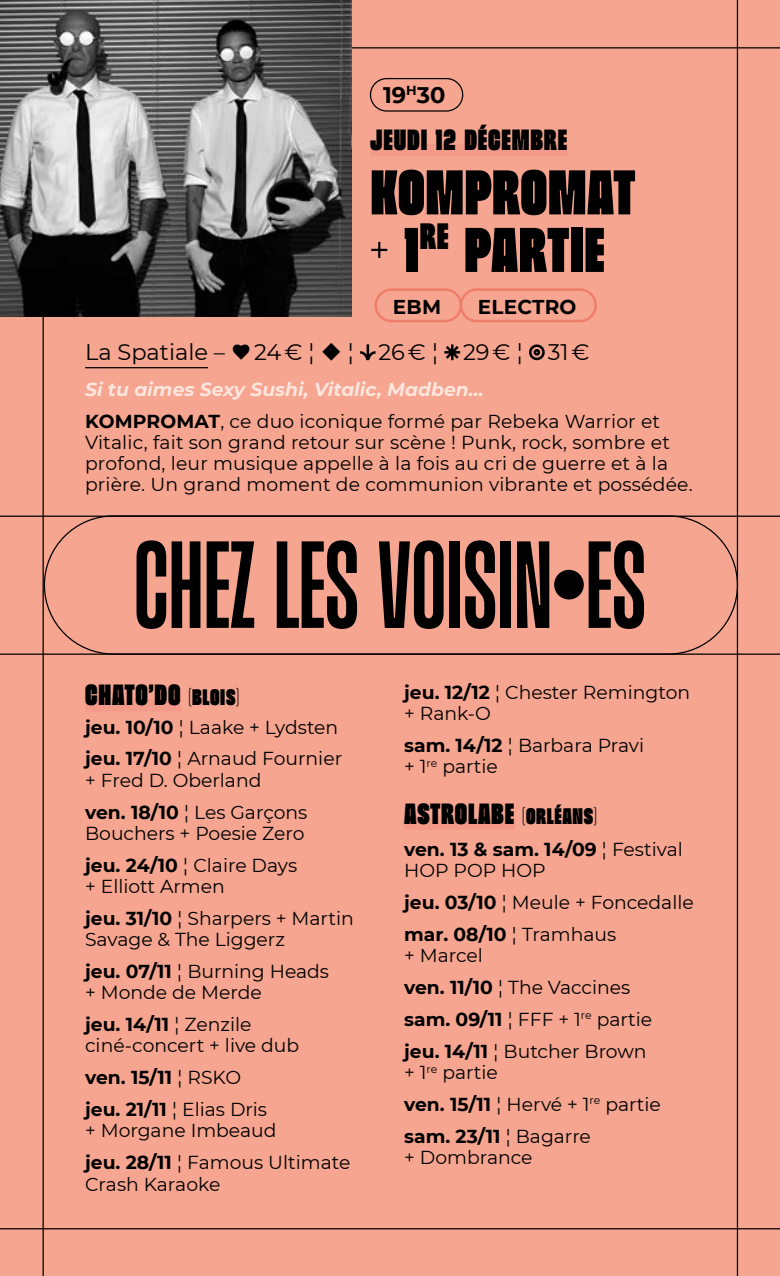
<style>
.page{position:relative;width:780px;height:1276px;background:#f5a590}
.page>*{position:absolute;margin:0;border:0;box-sizing:border-box;transform-origin:0 0}
.t1{font:137.25px "Beni";letter-spacing:.01em;color:#000}
.t2{font:900 70px/57.5px "Beni";letter-spacing:.01em;color:#000}
.t3{font:900 32.5px "Beni";letter-spacing:.025em;color:#000}
.t4{font:22.5px "Montserrat";color:#000}
.t5{font:700 22.5px "Montserrat";color:#000}
.t6{font:700 20px "Montserrat";letter-spacing:.01em;color:#000}
.t7{font:18.75px/32px "Montserrat";color:#000}
.s1{font-family:"Garet"}
.s2{font-weight:700;font-style:italic;color:#fde6de}
.s3{font-weight:700}
.s4{font-size:25px}
</style>
<div class="page">
<hr style="left:0;top:47px;width:780px;height:1px;background:#000">
<hr style="left:43px;top:0;width:1px;height:1276px;background:#000">
<hr style="left:736px;top:0;width:2px;height:1276px;background:#000">
<hr style="left:0;top:653px;width:780px;height:2px;background:#000">
<hr style="left:0;top:515px;width:780px;height:2px;background:#000">
<div style="left:44px;top:515px;width:694px;height:139px;border:1px solid #000;border-radius:69px"></div>
<div style="left:85px;top:699px;width:96px;height:12px;background:#f39b88"></div>
<div style="left:404px;top:817px;width:111px;height:13px;background:#f39b88"></div>
<hr style="left:0;top:1228px;width:780px;height:1px;background:#000">
<hr style="left:85px;top:367px;width:123px;height:1px;background:#000">
<svg style="left:360px;top:344px;width:16px;height:17px"></svg>
<svg style="left:444px;top:344px;width:17px;height:17px"></svg>
<div style="left:529px;top:344px;width:15px;height:16px;border:2px solid #000;border-radius:50%"></div>
<div style="left:533px;top:349px;width:7px;height:7px;border:2px solid #000;border-radius:50%"></div>
<div style="left:370px;top:78px;width:93px;height:34px;border:1px solid #000;border-radius:16px"></div>
<div style="left:374px;top:288px;width:88px;height:34px;border:2px solid #ef7e6c;border-radius:16px"></div>
<div style="left:459px;top:288px;width:138px;height:34px;border:2px solid #ef7e6c;border-radius:16px"></div>
<img style="left:0;top:0;width:351px;height:317px">
<div style="left:370px;top:144px;width:197px;height:12px;background:#f39b88"></div>
<p class="t5" style="left:383px;top:79px;width:64px">19<sup>H</sup>30</p>
<h3 class="t3" style="left:370px;top:124px;width:198px">JEUDI 12 DÉCEMBRE</h3>
<h2 class="t2" style="left:370px;top:164px;width:266px">KOMPROMAT + 1<sup>RE</sup> PARTIE</h2>
<p class="t6" style="left:393px;top:292px;width:50px">EBM</p>
<p class="t6" style="left:478px;top:292px;width:100px">ELECTRO</p>
<p class="t4" style="left:85px;top:337px;width:506px">La Spatiale – <span class="s1">♥</span> 24 € ¦ <span class="s1">◆</span> ¦ 26 € ¦ 29 € ¦ 31 €</p>
<p class="t7" style="left:85px;top:372px;width:576px"><span class="s2">Si tu aimes Sexy Sushi, Vitalic, Madben…<br></span><span class="s3">KOMPROMAT</span>, ce duo iconique formé par Rebeka Warrior et</p>
<p class="t7" style="left:85px;top:431px;width:609px;line-height:21.2px">Vitalic, fait son grand retour sur scène ! Punk, rock, sombre et profond, leur musique appelle à la fois au cri de guerre et à la prière. Un grand moment de communion vibrante et possédée.</p>
<h1 class="t1" style="left:135px;top:526px;width:512px">CHEZ LES VOISIN·ES</h1>
<h3 class="t3" style="left:85px;top:680px;width:155px">CHATO’DO <span class="s4">(BLOIS)</span></h3>
<p class="t7" style="left:85px;top:710px;width:258px"><span class="s3">jeu. 10/10</span> ¦ Laake + Lydsten <span class="s3">jeu. 17/10</span> ¦ Arnaud Fournier</p>
<p class="t7" style="left:85px;top:763px;width:224px">+ Fred D. Oberland<br><span class="s3">ven. 18/10</span> ¦ Les Garçons</p>
<p class="t7" style="left:85px;top:816px;width:221px">Bouchers + Poesie Zero <span class="s3">jeu. 24/10</span> ¦ Claire Days</p>
<p class="t7" style="left:85px;top:869px;width:270px">+ Elliott Armen<br><span class="s3">jeu. 31/10</span> ¦ Sharpers + Martin</p>
<p class="t7" style="left:85px;top:922px;width:245px">Savage &amp; The Liggerz<br><span class="s3">jeu. 07/11</span> ¦ Burning Heads</p>
<p class="t7" style="left:85px;top:976px;width:178px">+ Monde de Merde <span class="s3">jeu. 14/11</span> ¦ Zenzile</p>
<p class="t7" style="left:85px;top:1029px;width:216px">ciné-concert + live dub <span class="s3">ven. 15/11</span> ¦ RSKO<br><span class="s3">jeu. 21/11</span> ¦ Elias Dris</p>
<p class="t7" style="left:85px;top:1114px;width:267px">+ Morgane Imbeaud<br><span class="s3">jeu. 28/11</span> ¦ Famous Ultimate</p>
<p class="t7" style="left:85px;top:1167px;width:137px">Crash Karaoke</p>
<p class="t7" style="left:404px;top:680px;width:287px;line-height:21.2px"><span class="s3">jeu. 12/12</span> ¦ Chester Remington + Rank-O</p>
<p class="t7" style="left:404px;top:734px;width:241px;line-height:21.2px"><span class="s3">sam. 14/12</span> ¦ Barbara Pravi + 1<sup>re</sup> partie</p>
<h3 class="t3" style="left:404px;top:798px;width:194px">ASTROLABE <span class="s4">(ORLÉANS)</span></h3>
<p class="t7" style="left:404px;top:837px;width:280px;line-height:21.2px"><span class="s3">ven. 13 &amp; sam. 14/09</span> ¦ Festival<br>HOP POP HOP</p>
<p class="t7" style="left:404px;top:885px;width:291px"><span class="s3">jeu. 03/10</span> ¦ Meule + Foncedalle <span class="s3">mar. 08/10</span> ¦ Tramhaus</p>
<p class="t7" style="left:404px;top:938px;width:249px">+ Marcel<br><span class="s3">ven. 11/10</span> ¦ The Vaccines <span class="s3">sam. 09/11</span> ¦ FFF + 1<sup>re</sup> partie <span class="s3">jeu. 14/11</span> ¦ Butcher Brown</p>
<p class="t7" style="left:404px;top:1055px;width:258px">+ 1<sup>re</sup> partie<br><span class="s3">ven. 15/11</span> ¦ Hervé + 1<sup>re</sup> partie <span class="s3">sam. 23/11</span> ¦ Bagarre</p>
<p class="t7" style="left:404px;top:1140px;width:130px">+ Dombrance</p>
</div>
